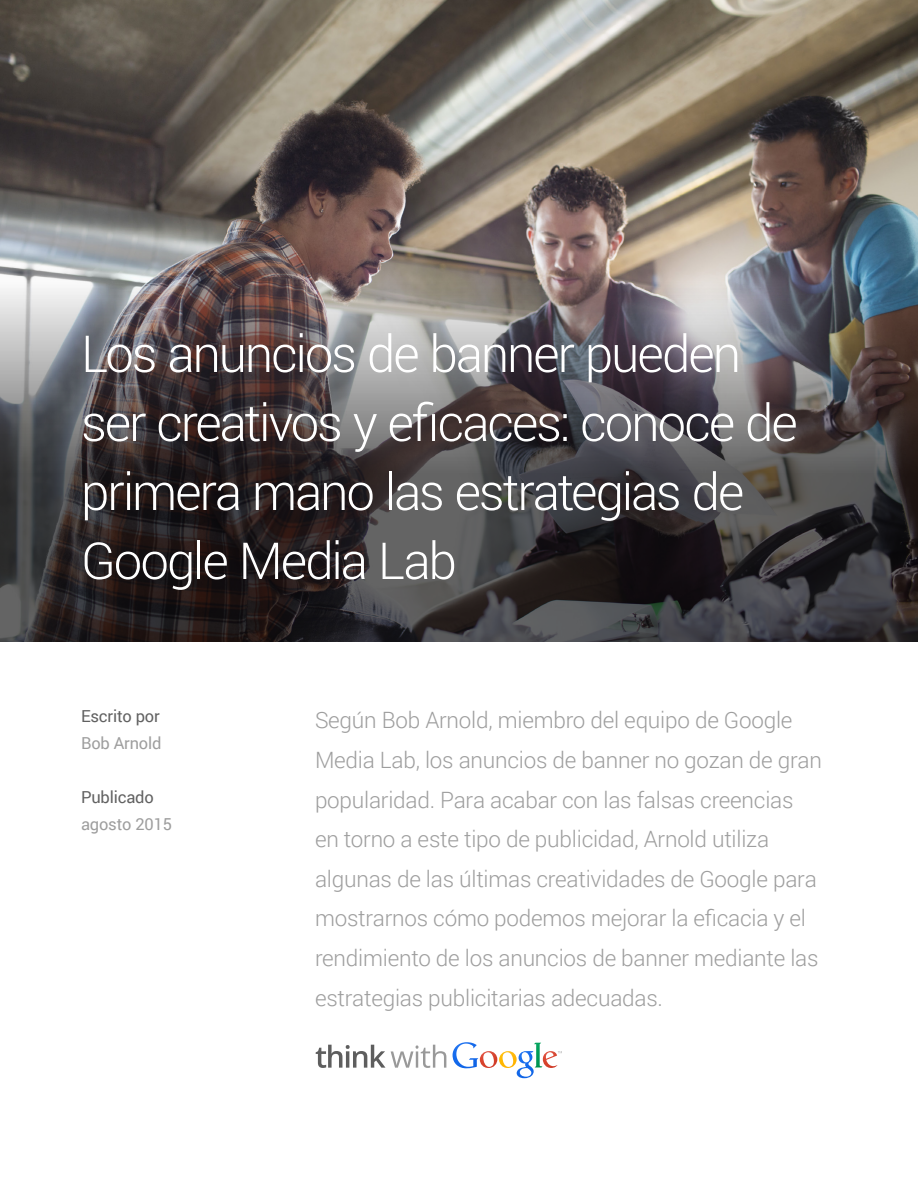
<style>
.page{position:relative;width:918px;height:1188px;background:#fff}
.page>*{position:absolute;margin:0;border:0;box-sizing:border-box;transform-origin:0 0}
.t1{font:300 51px/69px "Roboto";letter-spacing:-.04em;color:#fff}
.t2{font:300 22.5px/39.6px "Roboto";letter-spacing:-.01em;color:#9e9e9e}
.t3{font:16.5px "Roboto";letter-spacing:-.01em;color:#616161}
.t4{font:16.5px "Roboto";letter-spacing:-.01em;color:#9e9e9e}
</style>
<div class="page">
<img style="left:0;top:0;width:918px;height:279px">
<svg style="left:316px;top:1045px;width:69px;height:23px"></svg>
<svg style="left:391px;top:1045px;width:55px;height:23px"></svg>
<img style="left:480px;top:1051px;width:17px;height:17px">
<img style="left:534px;top:1043px;width:8px;height:24px">
<img style="left:543px;top:1051px;width:15px;height:17px">
<img style="left:499px;top:1051px;width:18px;height:17px">
<img style="left:517px;top:1051px;width:17px;height:27px">
<img style="left:453px;top:1042px;width:25px;height:26px">
<svg style="left:0;top:279px;width:918px;height:363px;background:#4e4a4c"></svg>
<h1 class="t1" style="left:81px;top:318px;width:718px">Los anuncios de banner pueden ser creativos y eficaces: conoce de primera mano las estrategias de<br>Google Media Lab</h1>
<p class="t3" style="left:81px;top:705px;width:80px">Escrito por</p>
<p class="t4" style="left:81px;top:732px;width:82px">Bob Arnold</p>
<p class="t3" style="left:81px;top:786px;width:74px">Publicado</p>
<p class="t4" style="left:81px;top:813px;width:93px">agosto 2015</p>
<p class="t2" style="left:315px;top:700px;width:508px">Según Bob Arnold, miembro del equipo de Google Media Lab, los anuncios de banner no gozan de gran popularidad. Para acabar con las falsas creencias en torno a este tipo de publicidad, Arnold utiliza algunas de las últimas creatividades de Google para mostrarnos cómo podemos mejorar la eficacia y el rendimiento de los anuncios de banner mediante las estrategias publicitarias adecuadas.</p>
</div>
